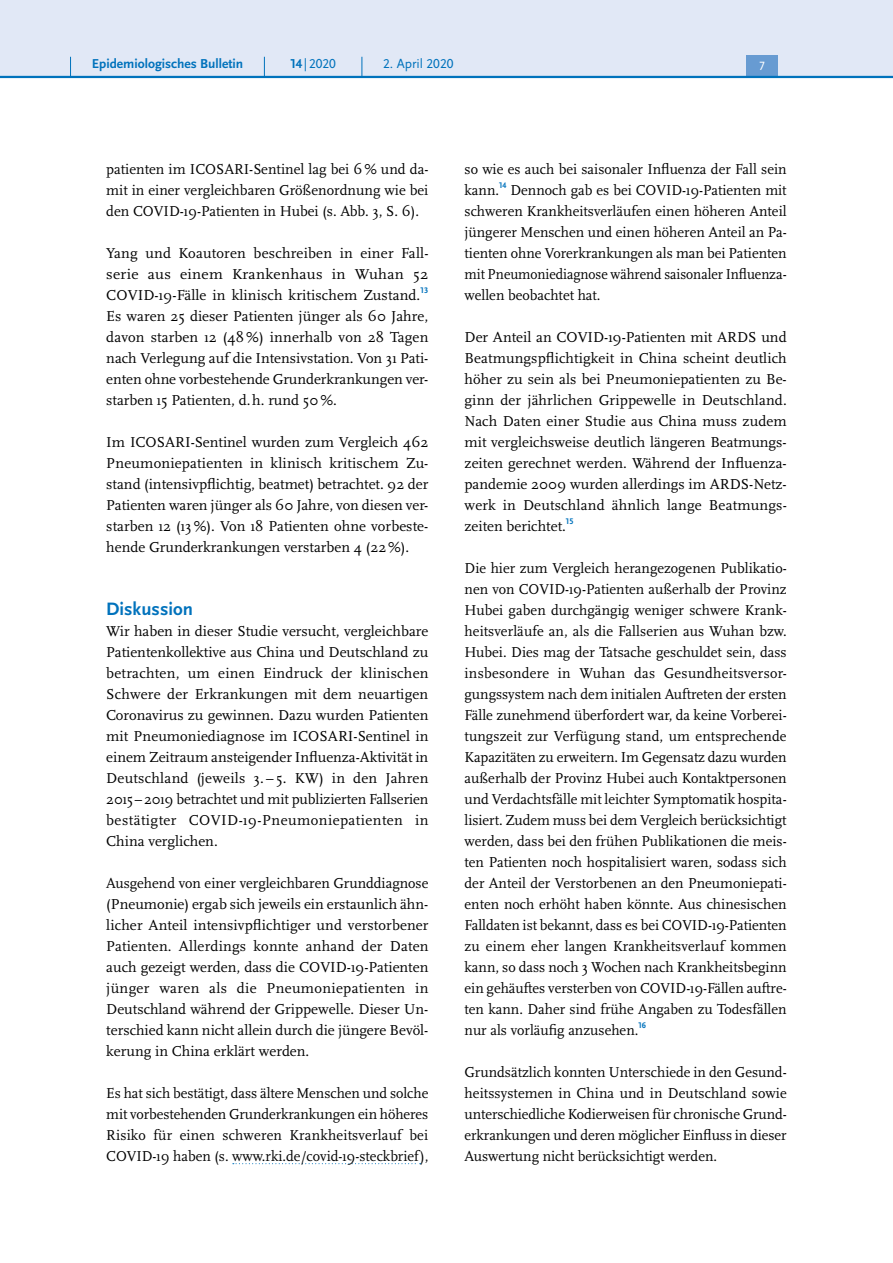
<style>
.page{position:relative;width:893px;height:1263px;background:#fff}
.page>*{position:absolute;margin:0;border:0;box-sizing:border-box;transform-origin:0 0}
.t1{font:700 18.75px "Scala Sans Pro";color:#0072bc}
.P_-_Fließtext{font:15px/21px "Scala Pro";color:#000;text-align:justify}
.t2{font:700 13.5px "Scala Sans Pro";color:#0072bc}
.t3{font:13.5px "Scala Sans Pro";color:#0072bc}
.t4{font:12.45px "Scala Sans Pro";color:#fff}
.s1{font-weight:700}
</style>
<div class="page">
<svg style="left:233px;top:1163px;width:188px;height:1px"></svg>
<div style="left:0;top:0;width:893px;height:77px;background:#e1e8f6"></div>
<div style="left:746px;top:55px;width:32px;height:21px;background:#679bd2"></div>
<hr style="left:0;top:76px;width:893px;height:2px;background:#0072bc">
<svg style="left:70px;top:57px;width:1px;height:19px"></svg>
<svg style="left:264px;top:57px;width:1px;height:19px"></svg>
<svg style="left:362px;top:57px;width:1px;height:19px"></svg>
<p class="t2" style="left:92px;top:55px;width:153px">Epidemiologisches Bulletin</p>
<p class="t3" style="left:290px;top:55px;width:47px"><span class="s1">14</span> |2020</p>
<p class="t3" style="left:383px;top:55px;width:72px">2. April 2020</p>
<p class="t4" style="left:759px;top:59px;width:7px">7</p>
<p class="P_-_Fließtext" style="left:106px;top:158px;width:324px">patienten im ICOSARI-Sentinel lag bei 6% und da&shy;mit in einer vergleichbaren Größenordnung wie bei den COVID-19-Patienten in Hubei (s. Abb. 3, S. 6).</p>
<p class="P_-_Fließtext" style="left:106px;top:242px;width:324px">Yang und Koautoren beschreiben in einer Fall&shy;serie aus einem Krankenhaus in Wuhan 52<br>COVID-19-Fälle in klinisch kritischem Zustand.<sup>13<br></sup>Es waren 25 dieser Patienten jünger als 60 Jahre, davon starben 12 (48 %) innerhalb von 28 Tagen nach Verlegung auf die Intensivstation. Von 31 Pati&shy;enten ohne vorbestehende Grunderkrankungen ver&shy;starben 15 Patienten, d.h. rund 50%.</p>
<p class="P_-_Fließtext" style="left:106px;top:431px;width:324px">Im ICOSARI-Sentinel wurden zum Vergleich 462<br>Pneumoniepatienten in klinisch kritischem Zu&shy;stand (intensivpflichtig, beatmet) betrachtet. 92 der Patienten waren jünger als 60 Jahre, von diesen ver&shy;starben 12 (13%). Von 18 Patienten ohne vorbeste&shy;hende Grunderkrankungen verstarben 4 (22%).</p>
<h3 class="t1" style="left:106px;top:597px;width:88px">Diskussion</h3>
<p class="P_-_Fließtext" style="left:106px;top:620px;width:324px">Wir haben in dieser Studie versucht, vergleichbare Patientenkollektive aus China und Deutschland zu betrachten, um einen Eindruck der klinischen Schwere der Erkrankungen mit dem neuartigen Coronavirus zu gewinnen. Dazu wurden Patienten mit Pneumoniediagnose im ICOSARI-Sentinel in einem Zeitraum ansteigender Influenza-Aktivität in Deutschland (jeweils 3. – 5. KW) in den Jahren 2015–2019 betrachtet und mit publizierten Fallserien bestätigter COVID-19-Pneumoniepatienten in China verglichen.</p>
<p class="P_-_Fließtext" style="left:106px;top:872px;width:324px">Ausgehend von einer vergleichbaren Grunddiagnose (Pneumonie) ergab sich jeweils ein erstaunlich ähn&shy;licher Anteil intensivpflichtiger und verstorbener Patienten. Allerdings konnte anhand der Daten auch gezeigt werden, dass die COVID-19-Patienten jünger waren als die Pneumoniepatienten in Deutschland während der Grippewelle. Dieser Un&shy;terschied kann nicht allein durch die jüngere Bevöl&shy;kerung in China erklärt werden.</p>
<p class="P_-_Fließtext" style="left:106px;top:1082px;width:324px">Es hat sich bestätigt, dass ältere Menschen und solche mit vorbestehenden Grunderkrankungen ein höheres Risiko für einen schweren Krankheitsverlauf bei COVID-19 haben (s. www.rki.de/covid-19-steckbrief),</p>
<p class="P_-_Fließtext" style="left:465px;top:158px;width:324px">so wie es auch bei saisonaler Influenza der Fall sein kann.<sup>14</sup> Dennoch gab es bei COVID-19-Patienten mit schweren Krankheitsverläufen einen höheren Anteil jüngerer Menschen und einen höheren Anteil an Pa&shy;tienten ohne Vorerkrankungen als man bei Patienten mit Pneumoniediagnose während saisonaler Influenza&shy;wellen beobachtet hat.</p>
<p class="P_-_Fließtext" style="left:465px;top:326px;width:324px">Der Anteil an COVID-19-Patienten mit ARDS und Beatmungspflichtigkeit in China scheint deutlich höher zu sein als bei Pneumoniepatienten zu Be&shy;ginn der jährlichen Grippewelle in Deutschland.<br>Nach Daten einer Studie aus China muss zudem mit vergleichsweise deutlich längeren Beatmungs&shy;zeiten gerechnet werden. Während der Influenza&shy;pandemie 2009 wurden allerdings im ARDS-Netz&shy;werk in Deutschland ähnlich lange Beatmungs&shy;zeiten berichtet.<sup>15</sup></p>
<p class="P_-_Fließtext" style="left:465px;top:557px;width:324px">Die hier zum Vergleich herangezogenen Publikatio&shy;nen von COVID-19-Patienten außerhalb der Provinz Hubei gaben durchgängig weniger schwere Krank&shy;heitsverläufe an, als die Fallserien aus Wuhan bzw.<br>Hubei. Dies mag der Tatsache geschuldet sein, dass insbesondere in Wuhan das Gesundheitsversor&shy;gungssystem nach dem initialen Auftreten der ersten Fälle zunehmend überfordert war, da keine Vorberei&shy;tungszeit zur Verfügung stand, um entsprechende Kapazitäten zu erweitern. Im Gegensatz dazu wurden außerhalb der Provinz Hubei auch Kontaktpersonen und Verdachtsfälle mit leichter Symptomatik hospita&shy;lisiert. Zudem muss bei dem Vergleich berücksichtigt werden, dass bei den frühen Publikationen die meis&shy;ten Patienten noch hospitalisiert waren, sodass sich der Anteil der Verstorbenen an den Pneumoniepati&shy;enten noch erhöht haben könnte. Aus chinesischen Falldaten ist bekannt, dass es bei COVID-19-Patienten zu einem eher langen Krankheitsverlauf kommen kann, so dass noch 3 Wochen nach Krankheitsbeginn ein gehäuftes versterben von COVID-19-Fällen auftre&shy;ten kann. Daher sind frühe Angaben zu Todesfällen nur als vorläufig anzusehen.<sup>16</sup></p>
<p class="P_-_Fließtext" style="left:465px;top:1061px;width:324px">Grundsätzlich konnten Unterschiede in den Gesund&shy;heitssystemen in China und in Deutschland sowie unterschiedliche Kodierweisen für chronische Grund&shy;erkrankungen und deren möglicher Einfluss in dieser Auswertung nicht berücksichtigt werden.</p>
</div>
